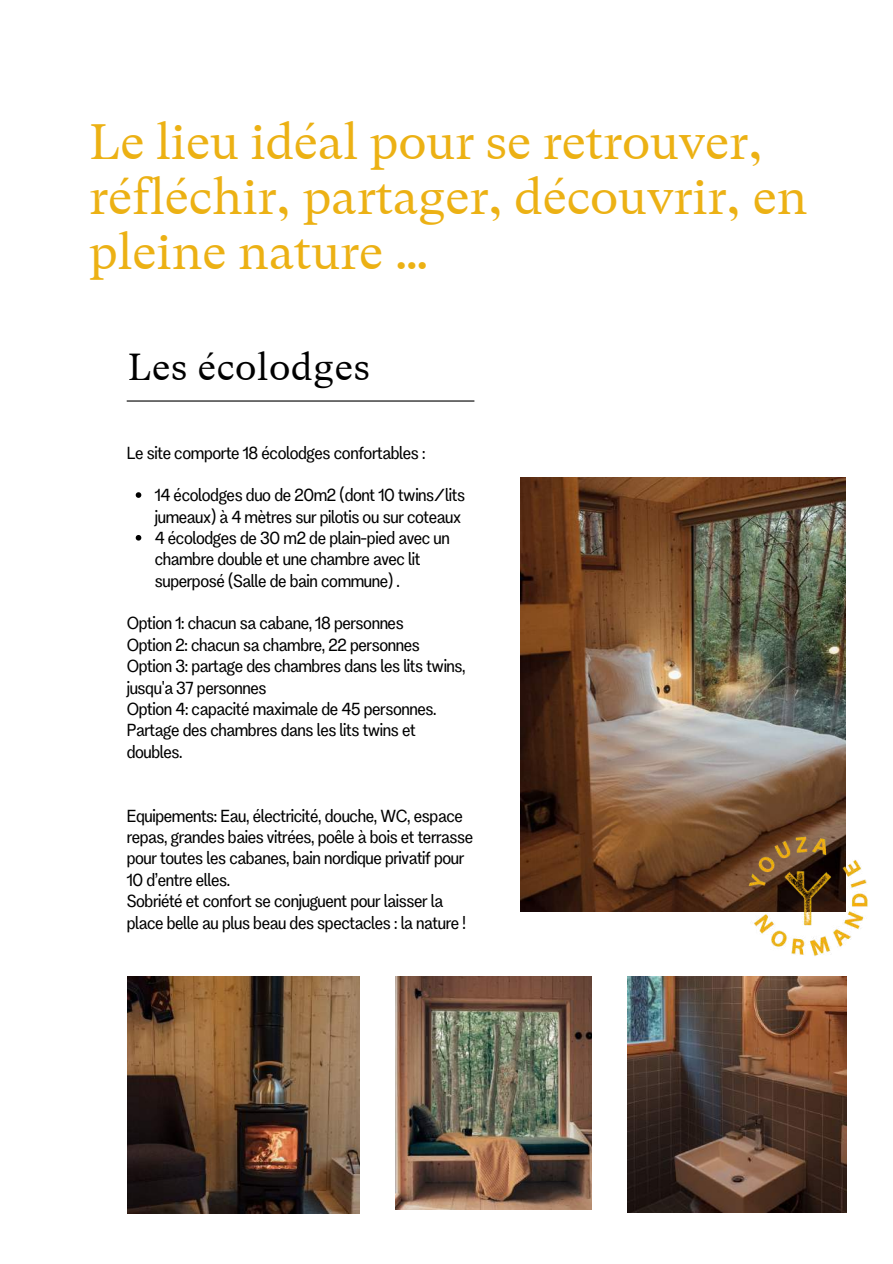
<style>
.page{position:relative;width:893px;height:1264px;background:#fff}
.page>*{position:absolute;margin:0;border:0;box-sizing:border-box;transform-origin:0 0}
.t1{font:49.5px/55.1px "GT Super Text";letter-spacing:-.005em;color:#ecb114}
.t2{font:37.5px "GT Super Text";letter-spacing:.02em;color:#000}
.t3{font:condensed 16.5px/21.3px "Solina";letter-spacing:-.02em;color:#000}
</style>
<div class="page">
<hr style="left:127px;top:400px;width:347px;height:1px;background:#000">
<img style="left:520px;top:478px;width:325px;height:433px">
<img style="left:745px;top:834px;width:123px;height:122px">
<img style="left:128px;top:976px;width:231px;height:237px">
<img style="left:627px;top:976px;width:219px;height:236px">
<img style="left:395px;top:976px;width:196px;height:233px">
<svg style="left:136px;top:492px;width:5px;height:6px"></svg>
<svg style="left:136px;top:535px;width:5px;height:5px"></svg>
<h1 class="t1" style="left:89px;top:118px;width:719px">Le lieu idéal pour se retrouver, réfléchir, partager, découvrir, en pleine nature …</h1>
<h2 class="t2" style="left:128px;top:351px;width:244px">Les écolodges</h2>
<p class="t3" style="left:127px;top:441px;width:300px">Le site comporte 18 écolodges confortables :</p>
<p class="t3" style="left:155px;top:484px;width:312px">14 écolodges duo de 20m2 (dont 10 twins/lits jumeaux) à 4 mètres sur pilotis ou sur coteaux 4 écolodges de 30 m2 de plain-pied avec un chambre double et une chambre avec lit superposé (Salle de bain commune) .</p>
<p class="t3" style="left:127px;top:612px;width:340px">Option 1: chacun sa cabane, 18 personnes<br>Option 2: chacun sa chambre, 22 personnes Option 3: partage des chambres dans les lits twins, jusqu'a 37 personnes<br>Option 4: capacité maximale de 45 personnes.<br>Partage des chambres dans les lits twins et doubles.</p>
<p class="t3" style="left:127px;top:804px;width:348px">Equipements: Eau, électricité, douche, WC, espace repas, grandes baies vitrées, poêle à bois et terrasse pour toutes les cabanes, bain nordique privatif pour 10 d’entre elles.<br>Sobriété et confort se conjuguent pour laisser la place belle au plus beau des spectacles : la nature !</p>
</div>
